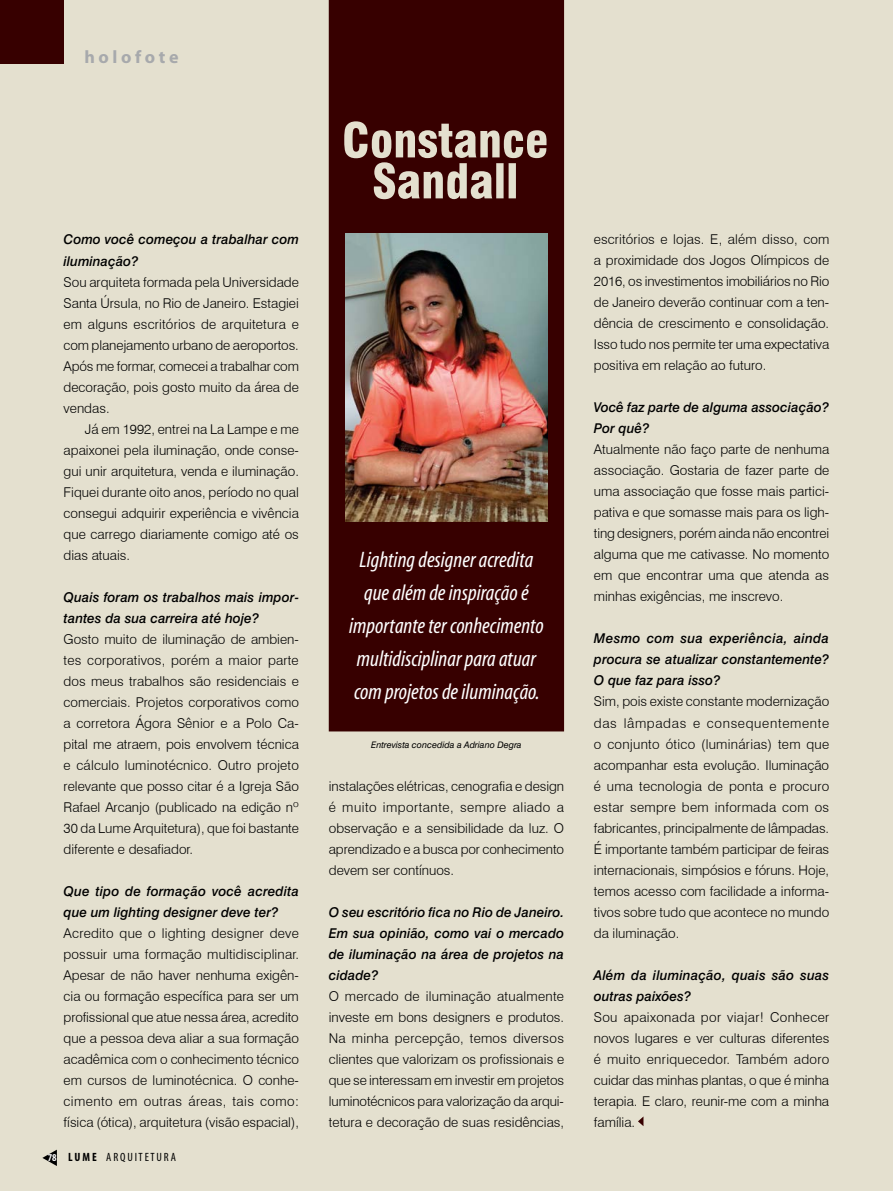
<style>
.page{position:relative;width:893px;height:1191px;background:#e4e0cf}
.page>*{position:absolute;margin:0;border:0;box-sizing:border-box;transform-origin:0 0}
.t1{font:italic condensed 22.5px/33px "Myriad";color:#fff;text-align:center}
.t2{font:700 18px "Myriad";color:#a7a9ac}
.t3{font:300 13.5px/21px "Swiss 721 BT";color:#000;text-align:justify}
.t4{font:italic 500 13.5px/21px "Swiss 721 BT";color:#000}
.t5{font:condensed 12px "Myriad";color:#000}
.t6{font:italic 9px "Swiss 721 BT";color:#000}
.s1{font-weight:700;font-size:10.5px;color:#fff}
.s2{font-weight:700}
</style>
<div class="page">
<svg style="left:42px;top:1149px;width:15px;height:17px"></svg>
<div style="left:329px;top:0;width:235px;height:731px;background:#370000"></div>
<div style="left:0;top:0;width:64px;height:64px;background:#370000"></div>
<svg style="left:638px;top:1117px;width:5px;height:9px"></svg>
<img style="left:345px;top:234px;width:203px;height:288px">
<h2 class="t2" style="left:84px;top:48px;width:96px">h o l o f o t e</h2>
<p class="t4" style="left:64px;top:229px;width:237px">Como você começou a trabalhar com iluminação?</p>
<p class="t3" style="left:64px;top:271px;width:237px">Sou arquiteta formada pela Universidade Santa Úrsula, no Rio de Janeiro. Estagiei em alguns escritórios de arquitetura e com planejamento urbano de aeroportos.<br>Após me formar, comecei a trabalhar com decoração, pois gosto muito da área de vendas.</p>
<p class="t3" style="left:64px;top:418px;width:237px;text-indent:21px">Já em 1992, entrei na La Lampe e me apaixonei pela iluminação, onde conse&shy;gui unir arquitetura, venda e iluminação.<br>Fiquei durante oito anos, período no qual consegui adquirir experiência e vivência que carrego diariamente comigo até os dias atuais.</p>
<p class="t4" style="left:64px;top:586px;width:237px">Quais foram os trabalhos mais impor&shy;tantes da sua carreira até hoje?</p>
<p class="t3" style="left:64px;top:628px;width:237px">Gosto muito de iluminação de ambien&shy;tes corporativos, porém a maior parte dos meus trabalhos são residenciais e comerciais. Projetos corporativos como a corretora Ágora Sênior e a Polo Ca&shy;pital me atraem, pois envolvem técnica e cálculo luminotécnico. Outro projeto relevante que posso citar é a Igreja São Rafael Arcanjo (publicado na edição nº 30 da Lume Arquitetura), que foi bastante diferente e desafiador.</p>
<p class="t4" style="left:64px;top:880px;width:237px">Que tipo de formação você acredita que um lighting designer deve ter?</p>
<p class="t3" style="left:64px;top:922px;width:237px">Acredito que o lighting designer deve possuir uma formação multidisciplinar.<br>Apesar de não haver nenhuma exigên&shy;cia ou formação específica para ser um profissional que atue nessa área, acredito que a pessoa deva aliar a sua formação acadêmica com o conhecimento técnico em cursos de luminotécnica. O conhe&shy;cimento em outras áreas, tais como: física (ótica), arquitetura (visão espacial),</p>
<p class="t5" style="left:48px;top:1151px;width:130px"><span class="s1">78</span> <span class="s2">L U M E</span> A R Q U I T E T U R A</p>
<h1 class="t1" style="left:349px;top:544px;width:196px">Lighting designer acredita que além de inspiração é importante ter conhecimento multidisciplinar para atuar com projetos de iluminação.</h1>
<p class="t6" style="left:371px;top:739px;width:152px">Entrevista concedida a Adriano Degra</p>
<p class="t3" style="left:329px;top:775px;width:237px">instalações elétricas, cenografia e design é muito importante, sempre aliado a observação e a sensibilidade da luz. O aprendizado e a busca por conhecimento devem ser contínuos.</p>
<p class="t4" style="left:329px;top:901px;width:237px;text-align:justify">O seu escritório fica no Rio de Janeiro.<br>Em sua opinião, como vai o mercado de iluminação na área de projetos na cidade?</p>
<p class="t3" style="left:329px;top:985px;width:237px">O mercado de iluminação atualmente investe em bons designers e produtos.<br>Na minha percepção, temos diversos clientes que valorizam os profissionais e que se interessam em investir em projetos luminotécnicos para valorização da arqui&shy;tetura e decoração de suas residências,</p>
<p class="t3" style="left:594px;top:229px;width:237px">escritórios e lojas. E, além disso, com a proximidade dos Jogos Olímpicos de 2016, os investimentos imobiliários no Rio de Janeiro deverão continuar com a ten&shy;dência de crescimento e consolidação.<br>Isso tudo nos permite ter uma expectativa positiva em relação ao futuro.</p>
<p class="t4" style="left:594px;top:397px;width:237px">Você faz parte de alguma associação?<br>Por quê?</p>
<p class="t3" style="left:594px;top:439px;width:237px">Atualmente não faço parte de nenhuma associação. Gostaria de fazer parte de uma associação que fosse mais partici&shy;pativa e que somasse mais para os ligh&shy;ting designers, porém ainda não encontrei alguma que me cativasse. No momento em que encontrar uma que atenda as minhas exigências, me inscrevo.</p>
<p class="t4" style="left:594px;top:628px;width:237px;text-align:justify">Mesmo com sua experiência, ainda procura se atualizar constantemente?<br>O que faz para isso?</p>
<p class="t3" style="left:594px;top:691px;width:237px">Sim, pois existe constante modernização das lâmpadas e consequentemente o conjunto ótico (luminárias) tem que acompanhar esta evolução. Iluminação é uma tecnologia de ponta e procuro estar sempre bem informada com os fabricantes, principalmente de lâmpadas.<br>É importante também participar de feiras internacionais, simpósios e fóruns. Hoje, temos acesso com facilidade a informa&shy;tivos sobre tudo que acontece no mundo da iluminação.</p>
<p class="t4" style="left:594px;top:964px;width:237px">Além da iluminação, quais são suas outras paixões?</p>
<p class="t3" style="left:594px;top:1006px;width:237px">Sou apaixonada por viajar! Conhecer novos lugares e ver culturas diferentes é muito enriquecedor. Também adoro cuidar das minhas plantas, o que é minha terapia. E claro, reunir-me com a minha família.</p>
</div>
